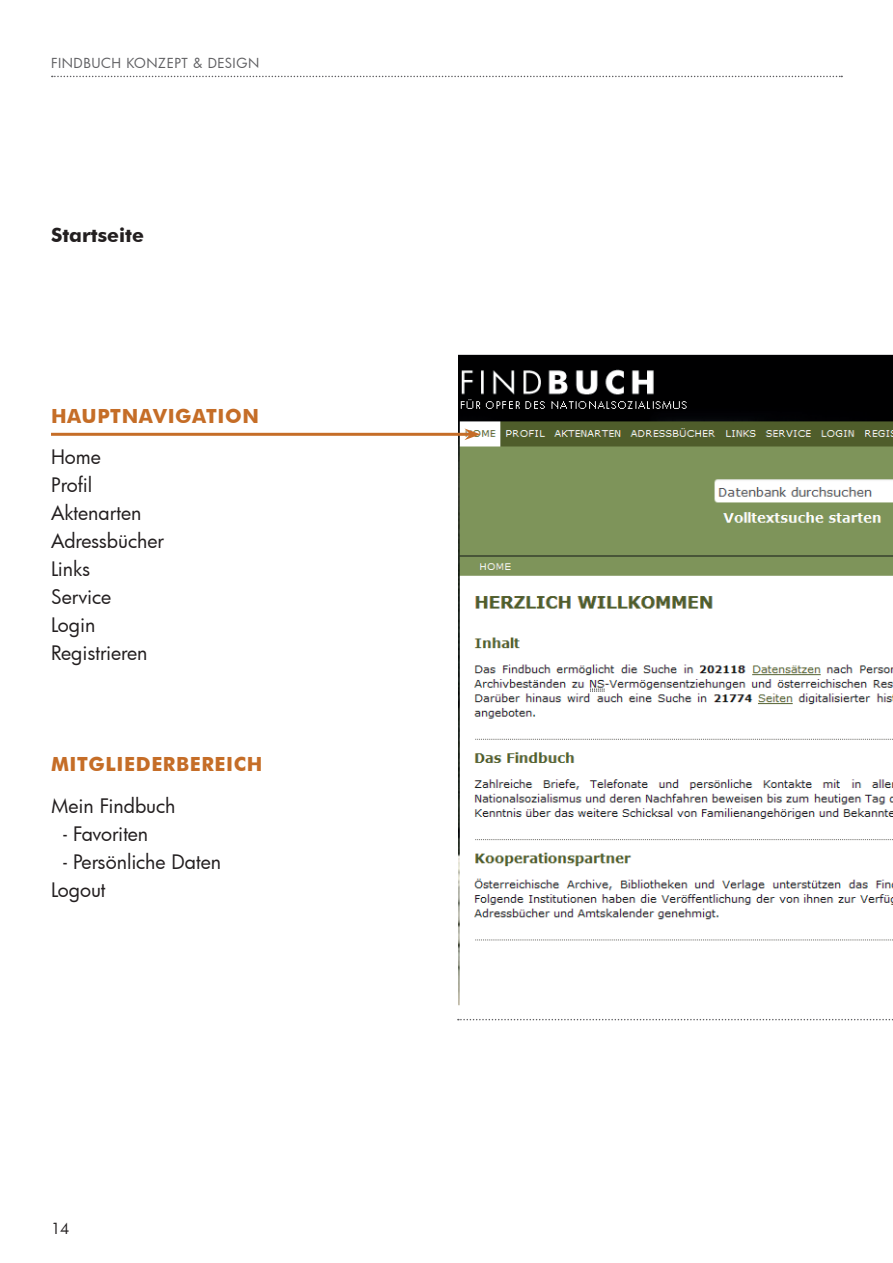
<style>
.page{position:relative;width:893px;height:1263px;background:#fff}
.page>*{position:absolute;margin:0;border:0;box-sizing:border-box;transform-origin:0 0}
.t1{font:19.5px/27.9px "Futura";letter-spacing:-.005em;color:#231f20}
.t2{font:700 19.5px "Futura BT";letter-spacing:.03em;color:#c56d27}
.t3{font:700 19.5px "Futura BT";color:#231f20}
.t4{font:15px "Futura";color:#231f20}
.t5{font:13.5px "Futura";letter-spacing:.04em;color:#5f5f62}
</style>
<div class="page">
<svg style="left:52px;top:76px;width:790px;height:1px"></svg>
<svg style="left:457px;top:354px;width:436px;height:652px"></svg>
<svg style="left:458px;top:1019px;width:435px;height:1px"></svg>
<hr style="left:51px;top:433px;width:419px;height:3px;background:#c56d27">
<svg style="left:464px;top:428px;width:16px;height:12px"></svg>
<p class="t5" style="left:51px;top:54px;width:210px">FINDBUCH KONZEPT &amp; DESIGN</p>
<p class="t3" style="left:51px;top:224px;width:94px">Startseite</p>
<p class="t2" style="left:51px;top:404px;width:209px">HAUPTNAVIGATION</p>
<p class="t1" style="left:51px;top:443px;width:114px">Home<br>Profil<br>Aktenarten<br>Adressbücher<br>Links<br>Service<br>Login<br>Registrieren</p>
<p class="t2" style="left:51px;top:753px;width:213px">MITGLIEDERBEREICH</p>
<p class="t1" style="left:51px;top:791px;width:126px">Mein Findbuch</p>
<p class="t1" style="left:63px;top:819px;width:87px">- Favoriten</p>
<p class="t1" style="left:51px;top:847px;width:172px;text-indent:12px">- Persönliche Daten<br>Logout</p>
<p class="t4" style="left:51px;top:1218px;width:20px">14</p>
</div>
